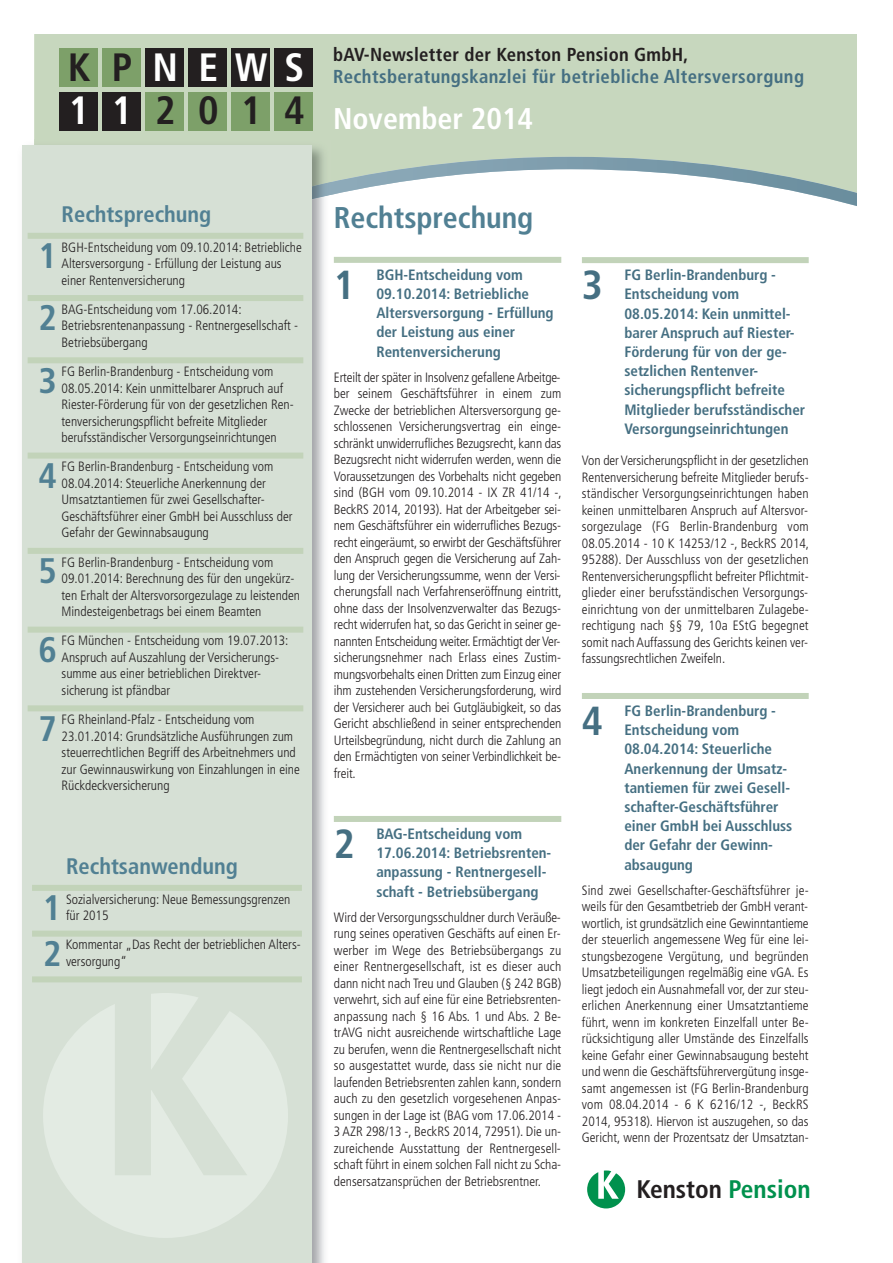
<style>
.page{position:relative;width:893px;height:1263px;background:#fff}
.page>*{position:absolute;margin:0;border:0;box-sizing:border-box;transform-origin:0 0}
.t1{font:700 condensed 40.5px "Frutiger";color:#456f82}
.t2{font:700 condensed 39.45px "Frutiger";color:#231f20}
.t3{font:700 condensed 39.45px "Frutiger";color:#fff}
.t4{font:700 condensed 35.55px "Frutiger";color:#518093}
.t5{font:700 condensed 30px "Frutiger";color:#518093}
.t6{font:700 condensed 30px "Frutiger";color:#fff}
.t7{font:700 condensed 25.5px "Frutiger";color:#231f20}
.t8{font:700 condensed 22.5px "Frutiger";color:#518093}
.t9{font:700 condensed 18.75px "Frutiger";letter-spacing:.02em;color:#456f82}
.t10{font:700 condensed 18.75px "Frutiger";letter-spacing:.015em;color:#231f20}
.t11{font:700 condensed 15px/19.2px "Frutiger";color:#456f82}
.t12{font:300 condensed 13.5px/16.5px "Frutiger";color:#231f20}
.s1{color:#00914d}
</style>
<div class="page">
<div style="left:582px;top:693px;width:227px;height:6px;background:#c2d3b9"></div>
<div style="left:34px;top:34px;width:823px;height:123px;background:#c7d7be"></div>
<svg style="left:331px;top:157px;width:526px;height:106px"></svg>
<div style="left:59px;top:49px;width:39px;height:38px;background:#7da069"></div>
<div style="left:103px;top:49px;width:38px;height:38px;background:#7da069"></div>
<div style="left:146px;top:49px;width:38px;height:38px;background:#231f20"></div>
<div style="left:189px;top:49px;width:38px;height:38px;background:#231f20"></div>
<div style="left:232px;top:49px;width:38px;height:38px;background:#231f20"></div>
<div style="left:275px;top:49px;width:38px;height:38px;background:#231f20"></div>
<div style="left:59px;top:92px;width:39px;height:38px;background:#231f20"></div>
<div style="left:103px;top:92px;width:38px;height:38px;background:#231f20"></div>
<div style="left:146px;top:92px;width:38px;height:38px;background:#7da069"></div>
<div style="left:189px;top:92px;width:38px;height:38px;background:#7da069"></div>
<div style="left:232px;top:92px;width:38px;height:38px;background:#7da069"></div>
<div style="left:275px;top:92px;width:38px;height:38px;background:#7da069"></div>
<svg style="left:587px;top:1170px;width:38px;height:38px"></svg>
<img style="left:22px;top:145px;width:303px;height:1118px">
<img style="left:34px;top:139px;width:297px;height:43px">
<img style="left:312px;top:182px;width:19px;height:148px">
<div style="left:23px;top:146px;width:289px;height:1117px;background:#d6e0d5"></div>
<div style="left:334px;top:257px;width:227px;height:6px;background:#c2d3b9"></div>
<div style="left:334px;top:816px;width:227px;height:6px;background:#c2d3b9"></div>
<div style="left:28px;top:233px;width:275px;height:6px;background:#c2d3b9"></div>
<div style="left:28px;top:295px;width:275px;height:6px;background:#c2d3b9"></div>
<div style="left:28px;top:357px;width:275px;height:6px;background:#c2d3b9"></div>
<div style="left:28px;top:453px;width:275px;height:6px;background:#c2d3b9"></div>
<div style="left:28px;top:548px;width:275px;height:6px;background:#c2d3b9"></div>
<div style="left:28px;top:627px;width:275px;height:6px;background:#c2d3b9"></div>
<div style="left:28px;top:705px;width:275px;height:6px;background:#c2d3b9"></div>
<svg style="left:151px;top:993px;width:47px;height:11px"></svg>
<svg style="left:43px;top:1004px;width:245px;height:234px;fill:#e3ebe3"></svg>
<div style="left:32px;top:885px;width:270px;height:6px;background:#c2d3b9"></div>
<div style="left:32px;top:931px;width:270px;height:6px;background:#c2d3b9"></div>
<div style="left:32px;top:976px;width:270px;height:6px;background:#c2d3b9"></div>
<h2 class="t2" style="left:68px;top:52px;width:24px">K</h2>
<h2 class="t3" style="left:69px;top:95px;width:22px">1</h2>
<h2 class="t2" style="left:112px;top:52px;width:22px">P</h2>
<h2 class="t3" style="left:112px;top:95px;width:22px">1</h2>
<h2 class="t3" style="left:152px;top:52px;width:27px">N</h2>
<h2 class="t2" style="left:155px;top:95px;width:22px">2</h2>
<h2 class="t3" style="left:198px;top:52px;width:107px">E W S</h2>
<h2 class="t2" style="left:198px;top:95px;width:22px">0</h2>
<h2 class="t2" style="left:241px;top:95px;width:22px">1</h2>
<h2 class="t2" style="left:284px;top:95px;width:22px">4</h2>
<h3 class="t8" style="left:62px;top:205px;width:151px">Rechtsprechung</h3>
<h3 class="t4" style="left:38px;top:241px;width:20px">1</h3>
<p class="t12" style="left:62px;top:240px;width:242px">BGH-Entscheidung vom 09.10.2014: Betriebliche<br>Altersversorgung - Erfüllung der Leistung aus einer Rentenversicherung</p>
<h3 class="t4" style="left:38px;top:304px;width:20px">2</h3>
<p class="t12" style="left:62px;top:302px;width:238px">BAG-Entscheidung vom 17.06.2014:<br>Betriebsrentenanpassung - Rentnergesellschaft -<br>Betriebsübergang</p>
<h3 class="t4" style="left:38px;top:366px;width:20px">3</h3>
<p class="t12" style="left:62px;top:364px;width:234px">FG Berlin-Brandenburg - Entscheidung vom 08.05.2014: Kein unmittelbarer Anspruch auf Riester-Förderung für von der gesetzlichen Ren&shy;tenversicherungspflicht befreite Mitglieder berufsständischer Versorgungseinrichtungen</p>
<h3 class="t4" style="left:38px;top:461px;width:20px">4</h3>
<p class="t12" style="left:62px;top:459px;width:232px">FG Berlin-Brandenburg - Entscheidung vom 08.04.2014: Steuerliche Anerkennung der Umsatztantiemen für zwei Gesellschafter-Geschäftsführer einer GmbH bei Ausschluss der Gefahr der Gewinnabsaugung</p>
<h3 class="t4" style="left:38px;top:556px;width:20px">5</h3>
<p class="t12" style="left:62px;top:555px;width:240px">FG Berlin-Brandenburg - Entscheidung vom 09.01.2014: Berechnung des für den ungekürz&shy;ten Erhalt der Altersvorsorgezulage zu leistenden Mindesteigenbetrags bei einem Beamten</p>
<h3 class="t4" style="left:38px;top:635px;width:20px">6</h3>
<p class="t12" style="left:62px;top:633px;width:228px">FG München - Entscheidung vom 19.07.2013:<br>Anspruch auf Auszahlung der Versicherungs&shy;summe aus einer betrieblichen Direktver&shy;sicherung ist pfändbar</p>
<h3 class="t4" style="left:38px;top:714px;width:20px">7</h3>
<p class="t12" style="left:62px;top:712px;width:240px">FG Rheinland-Pfalz - Entscheidung vom 23.01.2014: Grundsätzliche Ausführungen zum steuerrechtlichen Begriff des Arbeitnehmers und zur Gewinnauswirkung von Einzahlungen in eine Rückdeckversicherung</p>
<h3 class="t8" style="left:66px;top:857px;width:173px">Rechtsanwendung</h3>
<h3 class="t4" style="left:43px;top:893px;width:20px">1</h3>
<p class="t12" style="left:66px;top:892px;width:226px">Sozialversicherung: Neue Bemessungsgrenzen für 2015</p>
<h3 class="t4" style="left:43px;top:939px;width:20px">2</h3>
<p class="t12" style="left:66px;top:937px;width:236px">Kommentar „Das Recht der betrieblichen Alters&shy;versorgung“</p>
<h3 class="t10" style="left:333px;top:47px;width:357px">bAV-Newsletter der Kenston Pension GmbH,</h3>
<h3 class="t9" style="left:333px;top:69px;width:472px">Rechtsberatungskanzlei für betriebliche Altersversorgung</h3>
<h3 class="t6" style="left:333px;top:107px;width:202px">November 2014</h3>
<h3 class="t5" style="left:334px;top:205px;width:201px">Rechtsprechung</h3>
<h1 class="t1" style="left:334px;top:269px;width:23px">1</h1>
<p class="t11" style="left:376px;top:266px;width:179px">BGH-Entscheidung vom<br>09.10.2014: Betriebliche<br>Altersversorgung - Erfüllung der Leistung aus einer<br>Rentenversicherung</p>
<p class="t12" style="left:334px;top:370px;width:229px;text-align:justify">Erteilt der später in Insolvenz gefalleneArbeitge&shy;ber seinem Geschäftsführer in einem zum Zwecke der betrieblichen Altersversorgung ge&shy;schlossenen Versicherungsvertrag ein einge&shy;schränkt unwiderrufliches Bezugsrecht, kann das Bezugsrecht nicht widerrufen werden, wenn die Voraussetzungen des Vorbehalts nicht gegeben sind (BGH vom 09.10.2014 - IX ZR 41/14 -, BeckRS 2014, 20193). Hat der Arbeitgeber sei&shy;nem Geschäftsführer ein widerrufliches Bezugs&shy;recht eingeräumt, so erwirbt der Geschäftsführer den Anspruch gegen die Versicherung auf Zah&shy;lung der Versicherungssumme, wenn der Versi&shy;cherungsfall nach Verfahrenseröffnung eintritt, ohne dass der Insolvenzverwalter das Bezugs&shy;recht widerrufen hat, so das Gericht in seiner ge&shy;nannten Entscheidung weiter. Ermächtigt derVer&shy;sicherungsnehmer nach Erlass eines Zustim&shy;mungsvorbehalts einen Dritten zum Einzug einer ihm zustehenden Versicherungsforderung, wird der Versicherer auch bei Gutgläubigkeit, so das Gericht abschließend in seiner entsprechenden Urteilsbegründung, nicht durch die Zahlung an den Ermächtigten von seiner Verbindlichkeit be&shy;freit.</p>
<h1 class="t1" style="left:334px;top:828px;width:23px">2</h1>
<p class="t11" style="left:376px;top:825px;width:176px">BAG-Entscheidung vom<br>17.06.2014: Betriebsrenten&shy;anpassung - Rentnergesell&shy;schaft - Betriebsübergang</p>
<p class="t12" style="left:334px;top:910px;width:229px;text-align:justify">Wird der Versorgungsschuldner durch Veräuße&shy;rung seines operativen Geschäfts auf einen Er&shy;werber im Wege des Betriebsübergangs zu einer Rentnergesellschaft, ist es dieser auch dann nicht nach Treu und Glauben (§ 242 BGB) verwehrt, sich auf eine für eine Betriebsrenten&shy;anpassung nach § 16 Abs. 1 und Abs. 2 Be&shy;trAVG nicht ausreichende wirtschaftliche Lage zu berufen, wenn die Rentnergesellschaft nicht so ausgestattet wurde, dass sie nicht nur die laufenden Betriebsrenten zahlen kann, sondern auch zu den gesetzlich vorgesehenen Anpas&shy;sungen in der Lage ist (BAG vom 17.06.2014 - 3 AZR 298/13 -, BeckRS 2014, 72951). Die un&shy;zureichende Ausstattung der Rentnergesell&shy;schaft führt in einem solchen Fall nicht zu Scha&shy;densersatzansprüchen der Betriebsrentner.</p>
<h1 class="t1" style="left:582px;top:269px;width:23px">3</h1>
<p class="t11" style="left:624px;top:266px;width:182px">FG Berlin-Brandenburg -<br>Entscheidung vom<br>08.05.2014: Kein unmittel&shy;barer Anspruch auf Riester-<br>Förderung für von der ge&shy;setzlichen Rentenver&shy;sicherungspflicht befreite<br>Mitglieder berufsständischer<br>Versorgungseinrichtungen</p>
<p class="t12" style="left:582px;top:453px;width:229px;text-align:justify">Von der Versicherungspflicht in der gesetzlichen Rentenversicherung befreite Mitglieder berufs&shy;ständischer Versorgungseinrichtungen haben keinen unmittelbaren Anspruch auf Altersvor&shy;sorgezulage (FG Berlin-Brandenburg vom 08.05.2014 - 10 K 14253/12 -, BeckRS 2014, 95288). Der Ausschluss von der gesetzlichen Rentenversicherungspflicht befreiter Pflichtmit&shy;glieder einer berufsständischen Versorgungs&shy;einrichtung von der unmittelbaren Zulagebe&shy;rechtigung nach §§ 79, 10a EStG begegnet somit nach Auffassung des Gerichts keinen ver&shy;fassungsrechtlichen Zweifeln.</p>
<h1 class="t1" style="left:582px;top:705px;width:23px">4</h1>
<p class="t11" style="left:624px;top:702px;width:169px">FG Berlin-Brandenburg -<br>Entscheidung vom<br>08.04.2014: Steuerliche<br>Anerkennung der Umsatz&shy;tantiemen für zwei Gesell&shy;schafter-Geschäftsführer einer GmbH bei Ausschluss der Gefahr der Gewinn&shy;absaugung</p>
<p class="t12" style="left:582px;top:883px;width:228px;text-align:justify">Sind zwei Gesellschafter-Geschäftsführer je&shy;weils für den Gesamtbetrieb der GmbH verant&shy;wortlich, ist grundsätzlich eine Gewinntantieme der steuerlich angemessene Weg für eine lei&shy;stungsbezogene Vergütung, und begründen Umsatzbeteiligungen regelmäßig eine vGA. Es liegt jedoch ein Ausnahmefall vor, der zur steu&shy;erlichen Anerkennung einer Umsatztantieme führt, wenn im konkreten Einzelfall unter Be&shy;rücksichtigung aller Umstände des Einzelfalls keine Gefahr einer Gewinnabsaugung besteht und wenn die Geschäftsführervergütung insge&shy;samt angemessen ist (FG Berlin-Brandenburg vom 08.04.2014 - 6 K 6216/12 -, BeckRS 2014, 95318). Hiervon ist auszugehen, so das Gericht, wenn der Prozentsatz der Umsatztan-</p>
<h3 class="t7" style="left:636px;top:1179px;width:176px">Kenston <span class="s1">Pension</span></h3>
</div>
